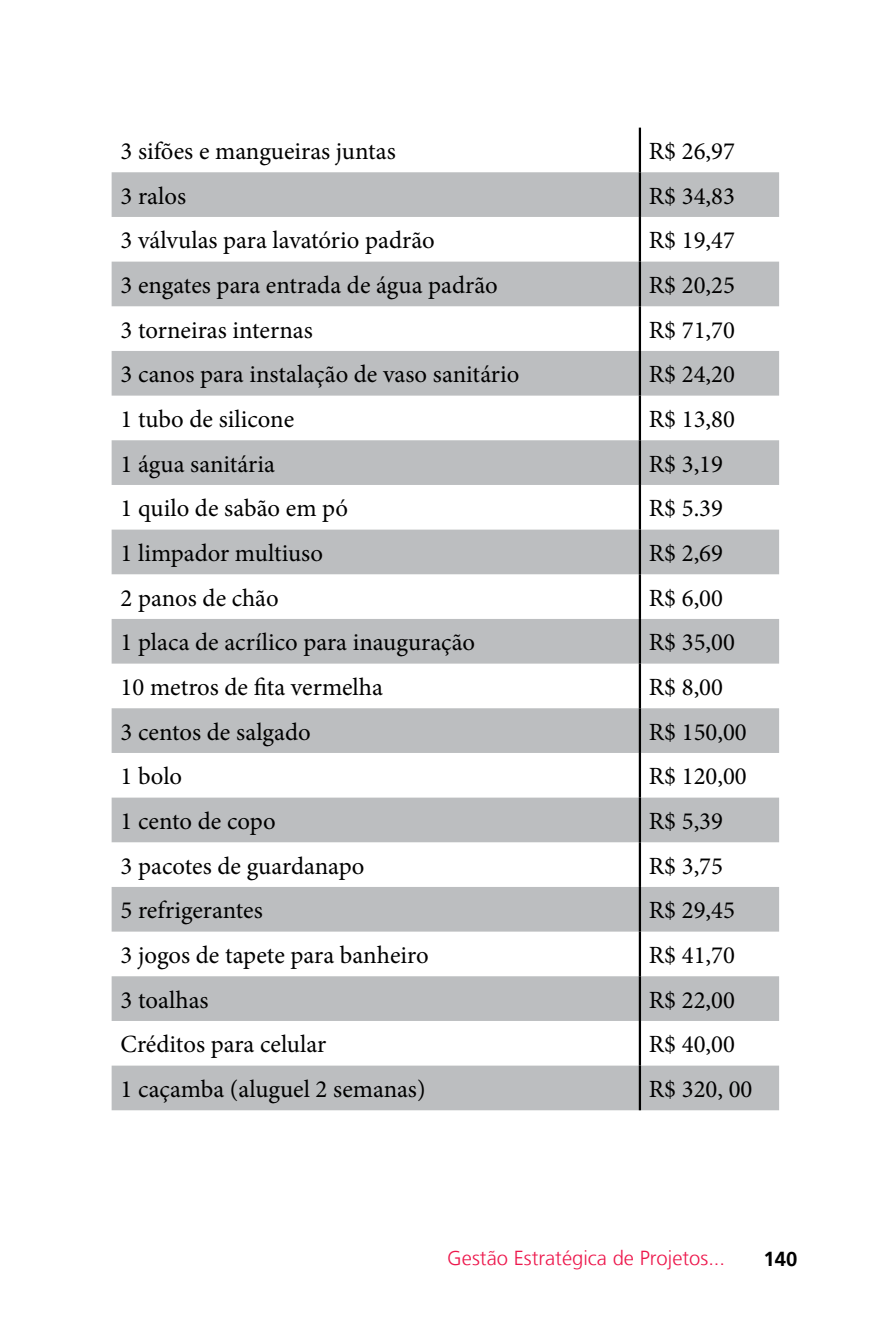
<style>
.page{position:relative;width:893px;height:1340px;background:#fff}
.page>*{position:absolute;margin:0;border:0;box-sizing:border-box;transform-origin:0 0}
.t1{font:24.75px "Minion Pro";color:#000}
.t2{font:300 20.25px "Frutiger LT";color:#ed174c}
.t3{font:700 20.25px "Frutiger LT";color:#000}
</style>
<div class="page">
<svg style="left:112px;top:172px;width:667px;height:848px;fill:#bcbec0"></svg>
<div style="left:112px;top:1065px;width:667px;height:45px;background:#bcbec0"></div>
<hr style="left:639px;top:128px;width:2px;height:44px;background:#000">
<hr style="left:639px;top:172px;width:2px;height:45px;background:#000">
<hr style="left:639px;top:217px;width:2px;height:44px;background:#000">
<hr style="left:639px;top:261px;width:2px;height:45px;background:#000">
<hr style="left:639px;top:306px;width:2px;height:45px;background:#000">
<hr style="left:639px;top:351px;width:2px;height:44px;background:#000">
<hr style="left:639px;top:395px;width:2px;height:45px;background:#000">
<hr style="left:639px;top:440px;width:2px;height:45px;background:#000">
<hr style="left:639px;top:485px;width:2px;height:44px;background:#000">
<hr style="left:639px;top:529px;width:2px;height:45px;background:#000">
<hr style="left:639px;top:574px;width:2px;height:45px;background:#000">
<hr style="left:639px;top:619px;width:2px;height:44px;background:#000">
<hr style="left:639px;top:663px;width:2px;height:45px;background:#000">
<hr style="left:639px;top:708px;width:2px;height:45px;background:#000">
<hr style="left:639px;top:753px;width:2px;height:44px;background:#000">
<hr style="left:639px;top:797px;width:2px;height:45px;background:#000">
<hr style="left:639px;top:842px;width:2px;height:45px;background:#000">
<hr style="left:639px;top:887px;width:2px;height:44px;background:#000">
<hr style="left:639px;top:931px;width:2px;height:45px;background:#000">
<hr style="left:639px;top:976px;width:2px;height:44px;background:#000">
<hr style="left:639px;top:1020px;width:2px;height:45px;background:#000">
<hr style="left:639px;top:1065px;width:2px;height:45px;background:#000">
<p class="t1" style="left:121px;top:134px;width:277px">3 sifões e mangueiras juntas</p>
<p class="t1" style="left:649px;top:134px;width:88px">R$ 26,97</p>
<p class="t1" style="left:121px;top:179px;width:67px">3 ralos</p>
<p class="t1" style="left:649px;top:179px;width:88px">R$ 34,83</p>
<p class="t1" style="left:121px;top:224px;width:316px">3 válvulas para lavatório padrão</p>
<p class="t1" style="left:649px;top:224px;width:88px">R$ 19,47</p>
<p class="t1" style="left:121px;top:268px;width:379px">3 engates para entrada de água padrão</p>
<p class="t1" style="left:649px;top:268px;width:88px">R$ 20,25</p>
<p class="t1" style="left:121px;top:313px;width:194px">3 torneiras internas</p>
<p class="t1" style="left:649px;top:313px;width:88px">R$ 71,70</p>
<p class="t1" style="left:121px;top:358px;width:400px">3 canos para instalação de vaso sanitário</p>
<p class="t1" style="left:649px;top:358px;width:88px">R$ 24,20</p>
<p class="t1" style="left:121px;top:402px;width:175px">1 tubo de silicone</p>
<p class="t1" style="left:649px;top:402px;width:88px">R$ 13,80</p>
<p class="t1" style="left:121px;top:447px;width:156px">1 água sanitária</p>
<p class="t1" style="left:649px;top:447px;width:76px">R$ 3,19</p>
<p class="t1" style="left:121px;top:492px;width:229px">1 quilo de sabão em pó</p>
<p class="t1" style="left:649px;top:492px;width:76px">R$ 5.39</p>
<p class="t1" style="left:121px;top:536px;width:204px">1 limpador multiuso</p>
<p class="t1" style="left:649px;top:536px;width:76px">R$ 2,69</p>
<p class="t1" style="left:121px;top:581px;width:160px">2 panos de chão</p>
<p class="t1" style="left:649px;top:581px;width:76px">R$ 6,00</p>
<p class="t1" style="left:121px;top:626px;width:356px">1 placa de acrílico para inauguração</p>
<p class="t1" style="left:649px;top:626px;width:88px">R$ 35,00</p>
<p class="t1" style="left:121px;top:670px;width:264px">10 metros de fita vermelha</p>
<p class="t1" style="left:649px;top:670px;width:76px">R$ 8,00</p>
<p class="t1" style="left:121px;top:715px;width:192px">3 centos de salgado</p>
<p class="t1" style="left:649px;top:715px;width:99px">R$ 150,00</p>
<p class="t1" style="left:121px;top:759px;width:63px">1 bolo</p>
<p class="t1" style="left:649px;top:759px;width:99px">R$ 120,00</p>
<p class="t1" style="left:121px;top:804px;width:157px">1 cento de copo</p>
<p class="t1" style="left:649px;top:804px;width:76px">R$ 5,39</p>
<p class="t1" style="left:121px;top:849px;width:245px">3 pacotes de guardanapo</p>
<p class="t1" style="left:649px;top:849px;width:76px">R$ 3,75</p>
<p class="t1" style="left:121px;top:893px;width:144px">5 refrigerantes</p>
<p class="t1" style="left:649px;top:893px;width:88px">R$ 29,45</p>
<p class="t1" style="left:121px;top:938px;width:309px">3 jogos de tapete para banheiro</p>
<p class="t1" style="left:649px;top:938px;width:88px">R$ 41,70</p>
<p class="t1" style="left:121px;top:983px;width:90px">3 toalhas</p>
<p class="t1" style="left:649px;top:983px;width:88px">R$ 22,00</p>
<p class="t1" style="left:121px;top:1027px;width:207px">Créditos para celular</p>
<p class="t1" style="left:649px;top:1027px;width:88px">R$ 40,00</p>
<p class="t1" style="left:121px;top:1072px;width:306px">1 caçamba (aluguel 2 semanas)</p>
<p class="t1" style="left:649px;top:1072px;width:105px">R$ 320, 00</p>
<p class="t2" style="left:447px;top:1246px;width:279px">Gestão Estratégica de Projetos...</p>
<p class="t3" style="left:763px;top:1247px;width:35px">140</p>
</div>
